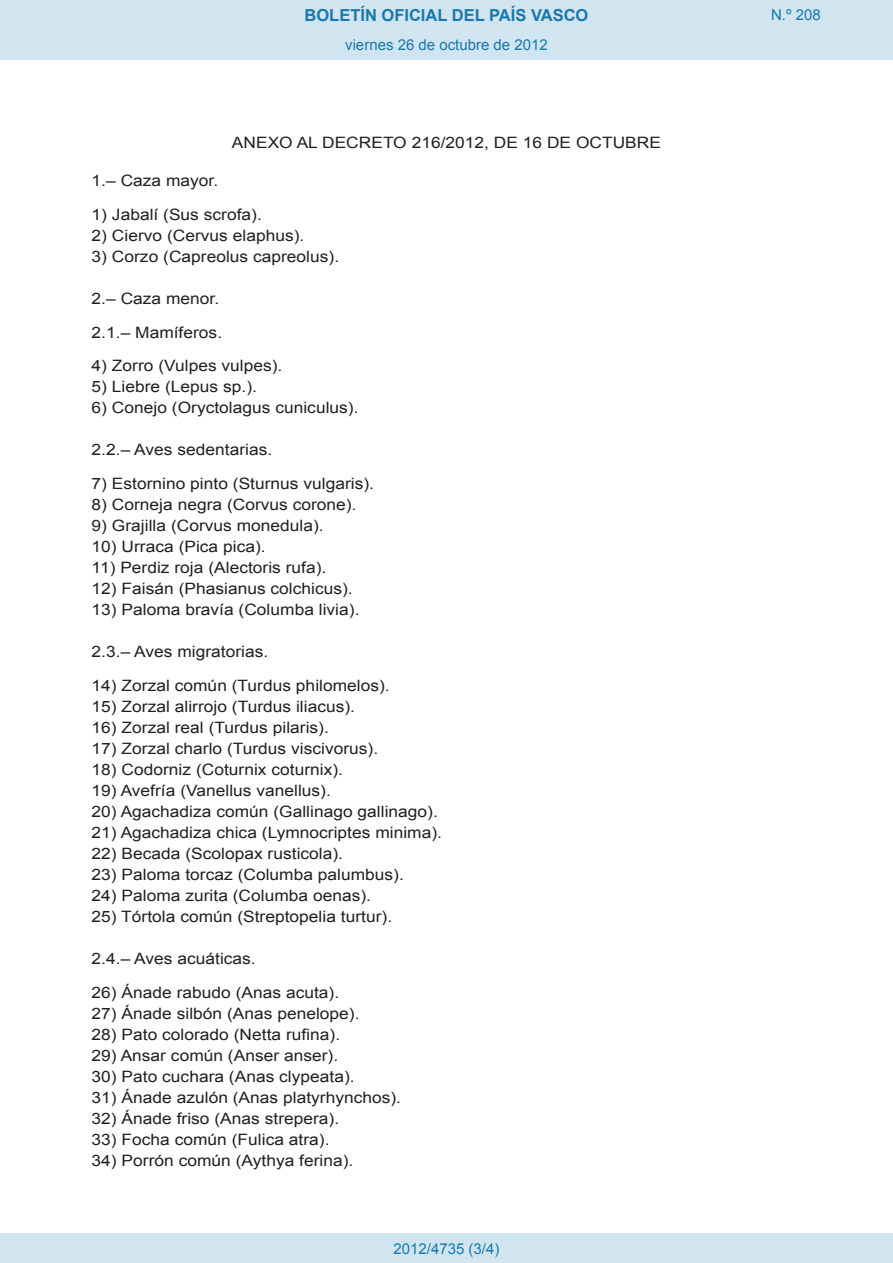
<style>
.page{position:relative;width:893px;height:1263px;background:#fff}
.page>*{position:absolute;margin:0;border:0;box-sizing:border-box;transform-origin:0 0}
.t1{font:700 16.5px "Arial";color:#1879ad}
.BOPVLista{font:15.6px "Arial";color:#231f20;scale:1.11 1}
.BOPVDetalle{font:15.6px "Arial";color:#231f20;scale:1.11 1}
.BOPVClave{font:15.6px "Arial";color:#231f20;scale:1.11 1}
.Paginacion_Centro{font:15px "Arial";color:#1879ad}
</style>
<div class="page">
<div style="left:0;top:0;width:893px;height:60px;background:#d0e5f0"></div>
<div style="left:0;top:1233px;width:893px;height:30px;background:#d0e5f0"></div>
<p class="t1" style="left:305px;top:4px;width:285px">BOLETÍN OFICIAL DEL PAÍS VASCO</p>
<p class="Paginacion_Centro" style="left:345px;top:35px;width:204px">viernes 26 de octubre de 2012</p>
<p class="BOPVClave" style="left:232px;top:132px;width:388px">ANEXO AL DECRETO 216/2012, DE 16 DE OCTUBRE</p>
<p class="BOPVDetalle" style="left:92px;top:170px;width:116px">1.– Caza mayor.</p>
<p class="BOPVLista" style="left:92px;top:204px;width:155px">1) Jabalí (Sus scrofa).</p>
<p class="BOPVLista" style="left:92px;top:225px;width:193px">2) Ciervo (Cervus elaphus).</p>
<p class="BOPVLista" style="left:92px;top:246px;width:224px">3) Corzo (Capreolus capreolus).</p>
<p class="BOPVDetalle" style="left:92px;top:288px;width:116px">2.– Caza menor.</p>
<p class="BOPVDetalle" style="left:92px;top:322px;width:119px">2.1.– Mamíferos.</p>
<p class="BOPVLista" style="left:92px;top:356px;width:173px">4) Zorro (Vulpes vulpes).</p>
<p class="BOPVLista" style="left:92px;top:377px;width:150px">5) Liebre (Lepus sp.).</p>
<p class="BOPVLista" style="left:92px;top:398px;width:242px">6) Conejo (Oryctolagus cuniculus).</p>
<p class="BOPVDetalle" style="left:92px;top:440px;width:164px">2.2.– Aves sedentarias.</p>
<p class="BOPVLista" style="left:92px;top:473px;width:256px">7) Estornino pinto (Sturnus vulgaris).</p>
<p class="BOPVLista" style="left:92px;top:494px;width:240px">8) Corneja negra (Corvus corone).</p>
<p class="BOPVLista" style="left:92px;top:515px;width:211px">9) Grajilla (Corvus monedula).</p>
<p class="BOPVLista" style="left:92px;top:536px;width:158px">10) Urraca (Pica pica).</p>
<p class="BOPVLista" style="left:92px;top:557px;width:213px">11) Perdiz roja (Alectoris rufa).</p>
<p class="BOPVLista" style="left:92px;top:578px;width:237px">12) Faisán (Phasianus colchicus).</p>
<p class="BOPVLista" style="left:92px;top:599px;width:243px">13) Paloma bravía (Columba livia).</p>
<p class="BOPVDetalle" style="left:92px;top:641px;width:161px">2.3.– Aves migratorias.</p>
<p class="BOPVLista" style="left:92px;top:675px;width:270px">14) Zorzal común (Turdus philomelos).</p>
<p class="BOPVLista" style="left:92px;top:696px;width:239px">15) Zorzal alirrojo (Turdus iliacus).</p>
<p class="BOPVLista" style="left:92px;top:717px;width:215px">16) Zorzal real (Turdus pilaris).</p>
<p class="BOPVLista" style="left:92px;top:738px;width:260px">17) Zorzal charlo (Turdus viscivorus).</p>
<p class="BOPVLista" style="left:92px;top:759px;width:228px">18) Codorniz (Coturnix coturnix).</p>
<p class="BOPVLista" style="left:92px;top:780px;width:217px">19) Avefría (Vanellus vanellus).</p>
<p class="BOPVLista" style="left:92px;top:801px;width:313px">20) Agachadiza común (Gallinago gallinago).</p>
<p class="BOPVLista" style="left:92px;top:822px;width:317px">21) Agachadiza chica (Lymnocriptes minima).</p>
<p class="BOPVLista" style="left:92px;top:843px;width:228px">22) Becada (Scolopax rusticola).</p>
<p class="BOPVLista" style="left:92px;top:864px;width:283px">23) Paloma torcaz (Columba palumbus).</p>
<p class="BOPVLista" style="left:92px;top:885px;width:253px">24) Paloma zurita (Columba oenas).</p>
<p class="BOPVLista" style="left:92px;top:906px;width:272px">25) Tórtola común (Streptopelia turtur).</p>
<p class="BOPVDetalle" style="left:92px;top:948px;width:149px">2.4.– Aves acuáticas.</p>
<p class="BOPVLista" style="left:92px;top:982px;width:225px">26) Ánade rabudo (Anas acuta).</p>
<p class="BOPVLista" style="left:92px;top:1003px;width:243px">27) Ánade silbón (Anas penelope).</p>
<p class="BOPVLista" style="left:92px;top:1024px;width:225px">28) Pato colorado (Netta rufina).</p>
<p class="BOPVLista" style="left:92px;top:1045px;width:224px">29) Ansar común (Anser anser).</p>
<p class="BOPVLista" style="left:92px;top:1066px;width:238px">30) Pato cuchara (Anas clypeata).</p>
<p class="BOPVLista" style="left:92px;top:1087px;width:280px">31) Ánade azulón (Anas platyrhynchos).</p>
<p class="BOPVLista" style="left:92px;top:1108px;width:225px">32) Ánade friso (Anas strepera).</p>
<p class="BOPVLista" style="left:92px;top:1129px;width:216px">33) Focha común (Fulica atra).</p>
<p class="BOPVLista" style="left:92px;top:1150px;width:237px">34) Porrón común (Aythya ferina).</p>
<p class="Paginacion_Centro" style="left:393px;top:1238px;width:107px">2012/4735 (3/4)</p>
<p class="Paginacion_Centro" style="left:771px;top:5px;width:51px">N.º 208</p>
</div>
